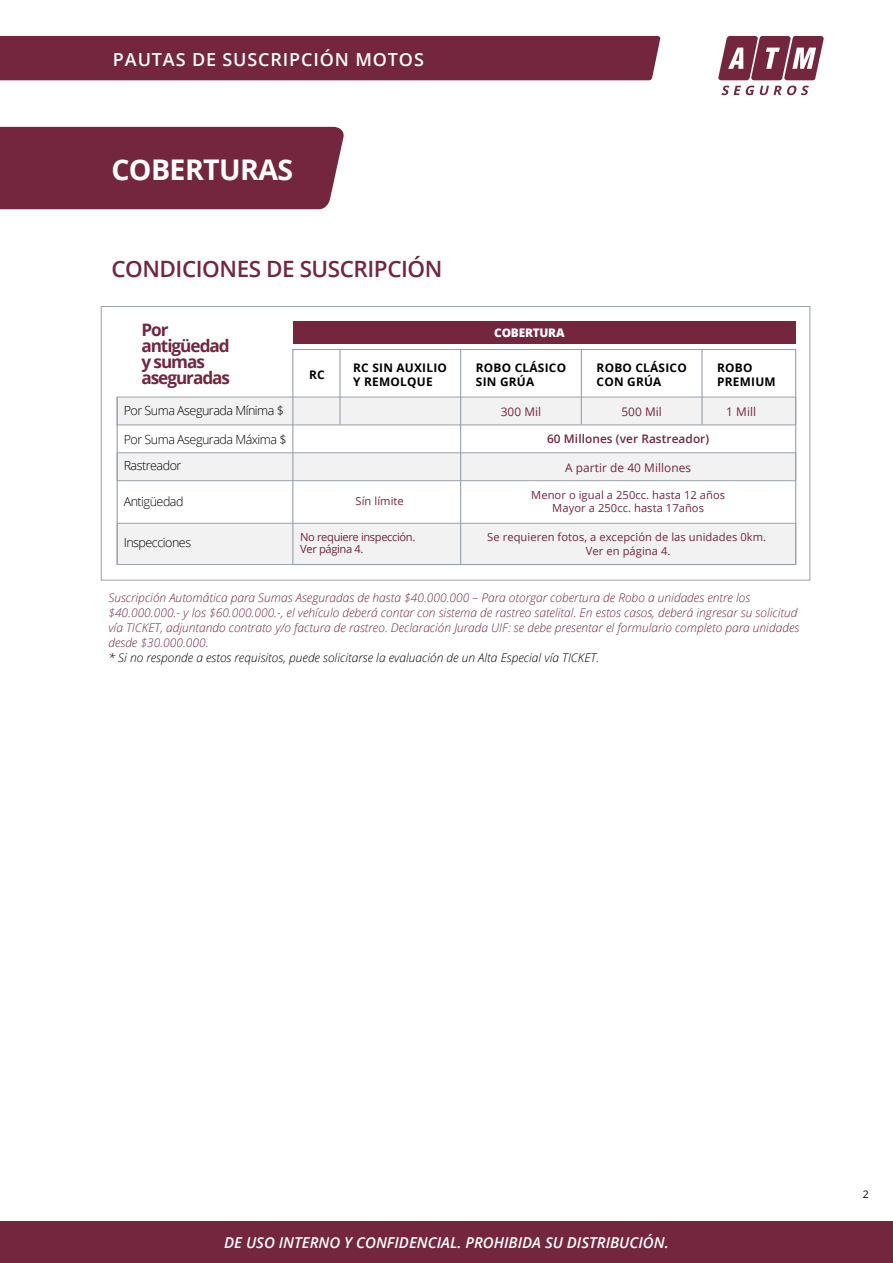
<style>
.page{position:relative;width:893px;height:1263px;background:#fff}
.page>*{position:absolute;margin:0;border:0;box-sizing:border-box;transform-origin:0 0}
.t1{font:700 28.5px "Open Sans";letter-spacing:-.02em;color:#fff}
.t2{font:600 22.5px "Open Sans";letter-spacing:-.02em;color:#73263d}
.t3{font:600 18px "Open Sans";letter-spacing:.05em;color:#fff}
.t4{font:700 17.25px/15.9px "Open Sans";letter-spacing:-.06em;color:#73263d}
.t5{font:italic 600 15px "Open Sans";color:#fff}
.t6{font:300 12.6px/26.2px "Open Sans";letter-spacing:-.04em;color:#000}
.t7{font:italic 300 12px/15px "Open Sans";color:#73263d}
.t8{font:italic 300 12px "Open Sans";color:#000}
.t9{font:700 11.85px/14px "Open Sans";letter-spacing:.02em;color:#000}
.t10{font:11.85px "Open Sans";letter-spacing:.005em;color:#73263d}
.t11{font:600 11.85px "Open Sans";letter-spacing:.005em;color:#73263d}
.t12{font:800 11.85px "Open Sans";letter-spacing:-.02em;color:#fff}
.t13{font:11.1px/13.4px "Open Sans";letter-spacing:.005em;color:#73263d;text-align:center}
.t14{font:11.1px/11.4px "Open Sans";letter-spacing:-.035em;color:#73263d}
.t15{font:10.5px "Open Sans";color:#000}
</style>
<div class="page">
<div style="left:0;top:127px;width:344px;height:82px;background:#73263d"></div>
<div style="left:0;top:1222px;width:893px;height:41px;background:#73263d"></div>
<svg style="left:718px;top:36px;width:106px;height:44px"></svg>
<svg style="left:721px;top:86px;width:88px;height:9px"></svg>
<div style="left:0;top:36px;width:660px;height:44px;background:#73263d"></div>
<div style="left:101px;top:306px;width:709px;height:274px;border:1px solid #9aa1a9"></div>
<div style="left:117px;top:397px;width:679px;height:28px;background:#f2f2f2;border:1px solid #9aa1a9"></div>
<div style="left:117px;top:452px;width:679px;height:29px;background:#f2f2f2;border:1px solid #9aa1a9"></div>
<div style="left:117px;top:523px;width:679px;height:42px;background:#f2f2f2;border:1px solid #9aa1a9"></div>
<div style="left:293px;top:321px;width:503px;height:23px;background:#73263d"></div>
<hr style="left:117px;top:397px;width:1px;height:167px;background:#9aa1a9">
<hr style="left:339px;top:349px;width:2px;height:76px;background:#9aa1a9">
<hr style="left:460px;top:349px;width:1px;height:215px;background:#9aa1a9">
<hr style="left:581px;top:349px;width:1px;height:76px;background:#9aa1a9">
<hr style="left:701px;top:349px;width:2px;height:76px;background:#9aa1a9">
<div style="left:292px;top:349px;width:504px;height:216px;border:1px solid #9aa1a9"></div>
<h3 class="t3" style="left:113px;top:47px;width:312px">PAUTAS DE SUSCRIPCIÓN MOTOS</h3>
<h1 class="t1" style="left:111px;top:149px;width:183px">COBERTURAS</h1>
<h2 class="t2" style="left:111px;top:253px;width:333px">CONDICIONES DE SUSCRIPCIÓN</h2>
<h3 class="t4" style="left:141px;top:321px;width:90px">Por antigüedad y sumas aseguradas</h3>
<p class="t12" style="left:494px;top:324px;width:72px">COBERTURA</p>
<p class="t9" style="left:309px;top:367px;width:17px">RC</p>
<p class="t9" style="left:353px;top:360px;width:95px">RC SIN AUXILIO<br>Y REMOLQUE</p>
<p class="t9" style="left:476px;top:360px;width:92px">ROBO CLÁSICO<br>SIN GRÚA</p>
<p class="t9" style="left:597px;top:360px;width:92px">ROBO CLÁSICO<br>CON GRÚA</p>
<p class="t9" style="left:717px;top:360px;width:60px">ROBO<br>PREMIUM</p>
<p class="t6" style="left:124px;top:397px;width:162px">Por Suma Asegurada Mínima $</p>
<p class="t10" style="left:501px;top:403px;width:42px">300 Mil</p>
<p class="t10" style="left:621px;top:403px;width:42px">500 Mil</p>
<p class="t10" style="left:726px;top:403px;width:31px">1 Mill</p>
<p class="t6" style="left:124px;top:426px;width:164px">Por Suma Asegurada Máxima $<br>Rastreador</p>
<p class="t6" style="left:124px;top:488px;width:61px">Antigüedad</p>
<p class="t6" style="left:124px;top:529px;width:69px">Inspecciones</p>
<p class="t11" style="left:547px;top:431px;width:164px">60 Millones (ver Rastreador)</p>
<p class="t10" style="left:565px;top:459px;width:127px">A partir de 40 Millones</p>
<p class="t13" style="left:355px;top:494px;width:50px">Sín límite</p>
<p class="t13" style="left:531px;top:488px;width:195px">Menor o igual a 250cc. hasta 12 años<br>Mayor a 250cc. hasta 17años</p>
<p class="t13" style="left:487px;top:530px;width:280px">Se requieren fotos, a excepción de las unidades 0km.<br>Ver en página 4.</p>
<p class="t14" style="left:300px;top:531px;width:117px">No requiere inspección.<br>Ver página 4.</p>
<p class="t7" style="left:108px;top:590px;width:692px">Suscripción Automática para Sumas Aseguradas de hasta $40.000.000 – Para otorgar cobertura de Robo a unidades entre los $40.000.000.- y los $60.000.000.-, el vehículo deberá contar con sistema de rastreo satelital. En estos casos, deberá ingresar su solicitud vía TICKET, adjuntando contrato y/o factura de rastreo. Declaración Jurada UIF: se debe presentar el formulario completo para unidades desde $30.000.000.</p>
<p class="t8" style="left:108px;top:650px;width:492px">* Si no responde a estos requisitos, puede solicitarse la evaluación de un Alta Especial vía TICKET.</p>
<p class="t5" style="left:224px;top:1232px;width:446px">DE USO INTERNO Y CONFIDENCIAL. PROHIBIDA SU DISTRIBUCIÓN.</p>
<p class="t15" style="left:863px;top:1187px;width:8px">2</p>
</div>
